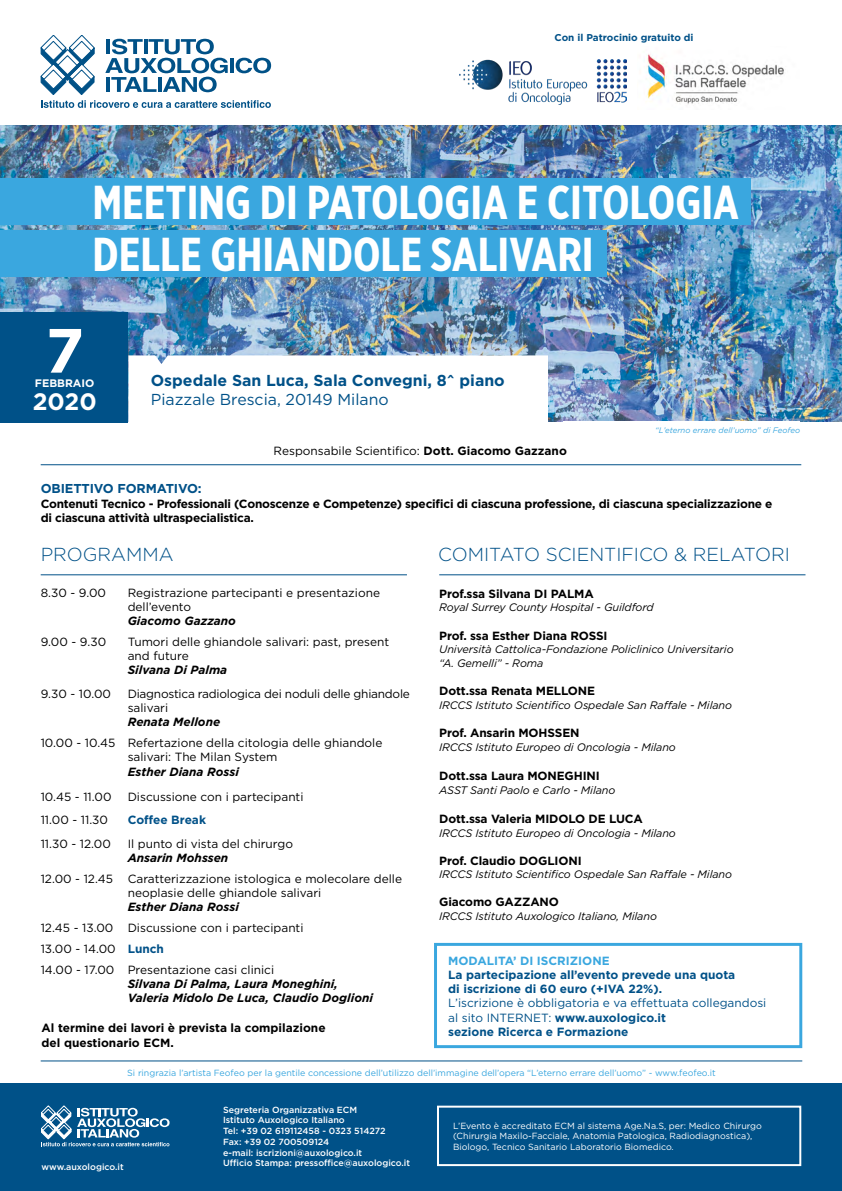
<style>
.page{position:relative;width:842px;height:1191px;background:#fff}
.page>*{position:absolute;margin:0;border:0;box-sizing:border-box;transform-origin:0 0}
.Paragrafo_base{font:700 62.4px "Gotham";color:#fff}
.Paragrafo_base-2{font:700 47.5px/51.5px "Gotham X Narrow";color:#fff}
.Paragrafo_base-3{font:700 23.8px "Gotham";color:#fff}
.Paragrafo_base-4{font:300 18.8px "Gotham";color:#005188}
.t1{font:700 15.8px "Gotham";color:#005188}
.t2{font:15.8px "Gotham";color:#005188}
.Paragrafo_base-5{font:700 12.9px "Gotham";letter-spacing:-.01em;color:#005188}
.Paragrafo_base-6{font:11.9px/14.3px "Gotham";color:#000}
.Paragrafo_base-7{font:700 11.9px "Gotham";letter-spacing:-.015em;color:#000}
.Paragrafo_base-8{font:italic 700 11.9px/14.3px "Gotham";color:#000}
.Paragrafo_base-9{font:11.9px/14.3px "Gotham";color:#005188}
.Paragrafo_base-10{font:700 11.9px/14.3px "Gotham";color:#005188}
.Paragrafo_base-11{font:11.9px/14.3px "Gotham";letter-spacing:-.02em;color:#000}
.Paragrafo_base-12{font:700 11.9px "Gotham";color:#3aa7df}
.Paragrafo_base-13{font:italic 10.9px/14.3px "Gotham";letter-spacing:-.01em;color:#000}
.Paragrafo_base-14{font:700 10.9px "Gotham";color:#fff}
.Paragrafo_base-15{font:700 9.9px "Gotham";color:#005188}
.Paragrafo_base-16{font:500 8.9px/10.7px "Gotham";color:#fff}
.Paragrafo_base-17{font:8.9px/10.7px "Gotham";color:#fff}
.Paragrafo_base-18{font:8.9px "Gotham";color:#3aa7df}
.Paragrafo_base-19{font:italic 7.9px "Gotham";color:#3aa7df}
.s1{font-weight:700}
.s2{font-weight:700;font-style:italic}
</style>
<div class="page">
<img style="left:0;top:126px;width:842px;height:295px">
<svg style="left:128px;top:355px;width:420px;height:67px"></svg>
<hr style="left:41px;top:1060px;width:761px;height:1px;background:#005188">
<hr style="left:41px;top:464px;width:760px;height:1px;background:#005188">
<div style="left:0;top:1084px;width:842px;height:107px;background:#005188"></div>
<div style="left:437px;top:1105px;width:364px;height:61px;border:2px solid #fff"></div>
<div style="left:434px;top:943px;width:368px;height:105px;border:3px solid #3aa7df"></div>
<svg style="left:42px;top:1105px;width:127px;height:41px"></svg>
<hr style="left:41px;top:574px;width:366px;height:1px;background:#005188">
<hr style="left:439px;top:574px;width:366px;height:1px;background:#005188">
<div style="left:0;top:178px;width:750px;height:47px;background:#3aa7df"></div>
<div style="left:0;top:230px;width:606px;height:46px;background:#3aa7df"></div>
<img style="left:459px;top:59px;width:168px;height:46px">
<img style="left:646px;top:54px;width:138px;height:50px">
<svg style="left:41px;top:35px;width:230px;height:73px"></svg>
<div style="left:0;top:312px;width:128px;height:110px;background:#005188"></div>
<p class="Paragrafo_base-15" style="left:554px;top:31px;width:141px">Con il Patrocinio gratuito di</p>
<p class="Paragrafo_base-2" style="left:92px;top:176px;width:648px">MEETING DI PATOLOGIA E CITOLOGIA<br>DELLE GHIANDOLE SALIVARI</p>
<p class="Paragrafo_base" style="left:45px;top:309px;width:40px">7</p>
<p class="Paragrafo_base-3" style="left:33px;top:386px;width:66px">2020</p>
<p class="Paragrafo_base-14" style="left:35px;top:376px;width:61px">FEBBRAIO</p>
<p class="t1" style="left:151px;top:369px;width:355px">Ospedale San Luca, Sala Convegni, 8^ piano</p>
<p class="t2" style="left:151px;top:389px;width:239px">Piazzale Brescia, 20149 Milano</p>
<p class="Paragrafo_base-6" style="left:274px;top:443px;width:295px">Responsabile Scientifico: <span class="s1">Dott. Giacomo Gazzano</span></p>
<p class="Paragrafo_base-19" style="left:655px;top:425px;width:146px">“L’eterno errare dell’uomo” di Feofeo</p>
<p class="Paragrafo_base-5" style="left:41px;top:480px;width:162px">OBIETTIVO FORMATIVO:</p>
<p class="Paragrafo_base-7" style="left:41px;top:495px;width:733px">Contenuti Tecnico - Professionali (Conoscenze e Competenze) specifici di ciascuna professione, di ciascuna specializzazione e</p>
<p class="Paragrafo_base-7" style="left:41px;top:510px;width:215px">di ciascuna attività ultraspecialistica.</p>
<p class="Paragrafo_base-4" style="left:41px;top:542px;width:134px">PROGRAMMA</p>
<p class="Paragrafo_base-4" style="left:438px;top:542px;width:353px">COMITATO SCIENTIFICO &amp; RELATORI</p>
<p class="Paragrafo_base-6" style="left:41px;top:585px;width:67px">8.30 - 9.00</p>
<p class="Paragrafo_base-6" style="left:128px;top:585px;width:254px">Registrazione partecipanti e presentazione dell’evento</p>
<p class="Paragrafo_base-8" style="left:128px;top:613px;width:110px">Giacomo Gazzano</p>
<p class="Paragrafo_base-6" style="left:41px;top:634px;width:67px">9.00 - 9.30</p>
<p class="Paragrafo_base-6" style="left:128px;top:634px;width:263px">Tumori delle ghiandole salivari: past, present and future<br><span class="s2">Silvana Di Palma</span></p>
<p class="Paragrafo_base-6" style="left:41px;top:686px;width:72px">9.30 - 10.00</p>
<p class="Paragrafo_base-11" style="left:128px;top:686px;width:284px">Diagnostica radiologica dei noduli delle ghiandole salivari</p>
<p class="Paragrafo_base-8" style="left:128px;top:715px;width:94px">Renata Mellone</p>
<p class="Paragrafo_base-6" style="left:41px;top:735px;width:76px">10.00 - 10.45</p>
<p class="Paragrafo_base-6" style="left:128px;top:735px;width:256px">Refertazione della citologia delle ghiandole salivari: The Milan System</p>
<p class="Paragrafo_base-8" style="left:128px;top:764px;width:113px">Esther Diana Rossi</p>
<p class="Paragrafo_base-6" style="left:41px;top:789px;width:72px">10.45 - 11.00</p>
<p class="Paragrafo_base-6" style="left:128px;top:789px;width:177px">Discussione con i partecipanti</p>
<p class="Paragrafo_base-6" style="left:41px;top:812px;width:69px">11.00 - 11.30</p>
<p class="Paragrafo_base-10" style="left:128px;top:813px;width:80px">Coffee Break</p>
<p class="Paragrafo_base-6" style="left:41px;top:836px;width:72px">11.30 - 12.00</p>
<p class="Paragrafo_base-6" style="left:128px;top:836px;width:167px">Il punto di vista del chirurgo</p>
<p class="Paragrafo_base-8" style="left:128px;top:850px;width:102px">Ansarin Mohssen</p>
<p class="Paragrafo_base-6" style="left:41px;top:871px;width:74px">12.00 - 12.45</p>
<p class="Paragrafo_base-6" style="left:128px;top:871px;width:276px">Caratterizzazione istologica e molecolare delle neoplasie delle ghiandole salivari</p>
<p class="Paragrafo_base-8" style="left:128px;top:900px;width:113px">Esther Diana Rossi</p>
<p class="Paragrafo_base-6" style="left:41px;top:920px;width:74px">12.45 - 13.00</p>
<p class="Paragrafo_base-6" style="left:128px;top:920px;width:177px">Discussione con i partecipanti</p>
<p class="Paragrafo_base-6" style="left:41px;top:941px;width:77px">13.00 - 14.00</p>
<p class="Paragrafo_base-10" style="left:128px;top:941px;width:38px">Lunch</p>
<p class="Paragrafo_base-6" style="left:41px;top:962px;width:75px">14.00 - 17.00</p>
<p class="Paragrafo_base-6" style="left:128px;top:962px;width:148px">Presentazione casi clinici</p>
<p class="Paragrafo_base-8" style="left:128px;top:976px;width:247px">Silvana Di Palma, Laura Moneghini,<br>Valeria Midolo De Luca, Claudio Doglioni</p>
<p class="Paragrafo_base-7" style="left:42px;top:1020px;width:286px">Al termine dei lavori è prevista la compilazione</p>
<p class="Paragrafo_base-7" style="left:42px;top:1034px;width:134px">del questionario ECM.</p>
<p class="Paragrafo_base-7" style="left:439px;top:586px;width:156px">Prof.ssa Silvana DI PALMA</p>
<p class="Paragrafo_base-13" style="left:439px;top:600px;width:216px">Royal Surrey County Hospital - Guildford</p>
<p class="Paragrafo_base-7" style="left:439px;top:627px;width:170px">Prof. ssa Esther Diana ROSSI</p>
<p class="Paragrafo_base-13" style="left:439px;top:641px;width:296px">Università Cattolica-Fondazione Policlinico Universitario “A. Gemelli” - Roma</p>
<p class="Paragrafo_base-7" style="left:439px;top:683px;width:157px">Dott.ssa Renata MELLONE</p>
<p class="Paragrafo_base-13" style="left:439px;top:697px;width:294px">IRCCS Istituto Scientifico Ospedale San Raffale - Milano</p>
<p class="Paragrafo_base-7" style="left:439px;top:725px;width:142px">Prof. Ansarin MOHSSEN</p>
<p class="Paragrafo_base-13" style="left:439px;top:740px;width:238px">IRCCS Istituto Europeo di Oncologia - Milano</p>
<p class="Paragrafo_base-7" style="left:439px;top:767px;width:162px">Dott.ssa Laura MONEGHINI</p>
<p class="Paragrafo_base-13" style="left:439px;top:783px;width:178px">ASST Santi Paolo e Carlo - Milano</p>
<p class="Paragrafo_base-7" style="left:439px;top:810px;width:205px">Dott.ssa Valeria MIDOLO DE LUCA</p>
<p class="Paragrafo_base-13" style="left:439px;top:825px;width:238px">IRCCS Istituto Europeo di Oncologia - Milano</p>
<p class="Paragrafo_base-7" style="left:439px;top:853px;width:144px">Prof. Claudio DOGLIONI</p>
<p class="Paragrafo_base-13" style="left:439px;top:867px;width:294px">IRCCS Istituto Scientifico Ospedale San Raffale - Milano</p>
<p class="Paragrafo_base-7" style="left:439px;top:893px;width:121px">Giacomo GAZZANO</p>
<p class="Paragrafo_base-13" style="left:439px;top:908px;width:219px">IRCCS Istituto Auxologico Italiano, Milano</p>
<p class="Paragrafo_base-12" style="left:448px;top:952px;width:163px">MODALITA’ DI ISCRIZIONE</p>
<p class="Paragrafo_base-10" style="left:448px;top:967px;width:289px">La partecipazione all’evento prevede una quota di iscrizione di 60 euro (+IVA 22%).</p>
<p class="Paragrafo_base-9" style="left:448px;top:995px;width:320px">L’iscrizione è obbligatoria e va effettuata collegandosi al sito INTERNET: <span class="s1">www.auxologico.it<br>sezione Ricerca e Formazione</span></p>
<p class="Paragrafo_base-18" style="left:127px;top:1067px;width:590px">Si ringrazia l’artista Feofeo per la gentile concessione dell’utilizzo dell’immagine dell’opera “L’eterno errare dell’uomo” - www.feofeo.it</p>
<p class="Paragrafo_base-16" style="left:223px;top:1104px;width:136px">Segreteria Organizzativa ECM</p>
<p class="Paragrafo_base-16" style="left:223px;top:1114px;width:123px">Istituto Auxologico Italiano</p>
<p class="Paragrafo_base-16" style="left:223px;top:1125px;width:164px">Tel: +39 02 619112458 - 0323 514272<br>Fax: +39 02 700509124</p>
<p class="Paragrafo_base-16" style="left:223px;top:1147px;width:141px">e-mail: iscrizioni@auxologico.it</p>
<p class="Paragrafo_base-16" style="left:42px;top:1160px;width:84px">www.auxologico.it</p>
<p class="Paragrafo_base-16" style="left:223px;top:1157px;width:189px">Ufficio Stampa: pressoffice@auxologico.it</p>
<p class="Paragrafo_base-17" style="left:453px;top:1120px;width:310px">L’Evento è accreditato ECM al sistema Age.Na.S, per: Medico Chirurgo (Chirurgia Maxilo-Facciale, Anatomia Patologica, Radiodiagnostica),<br>Biologo, Tecnico Sanitario Laboratorio Biomedico.</p>
</div>
